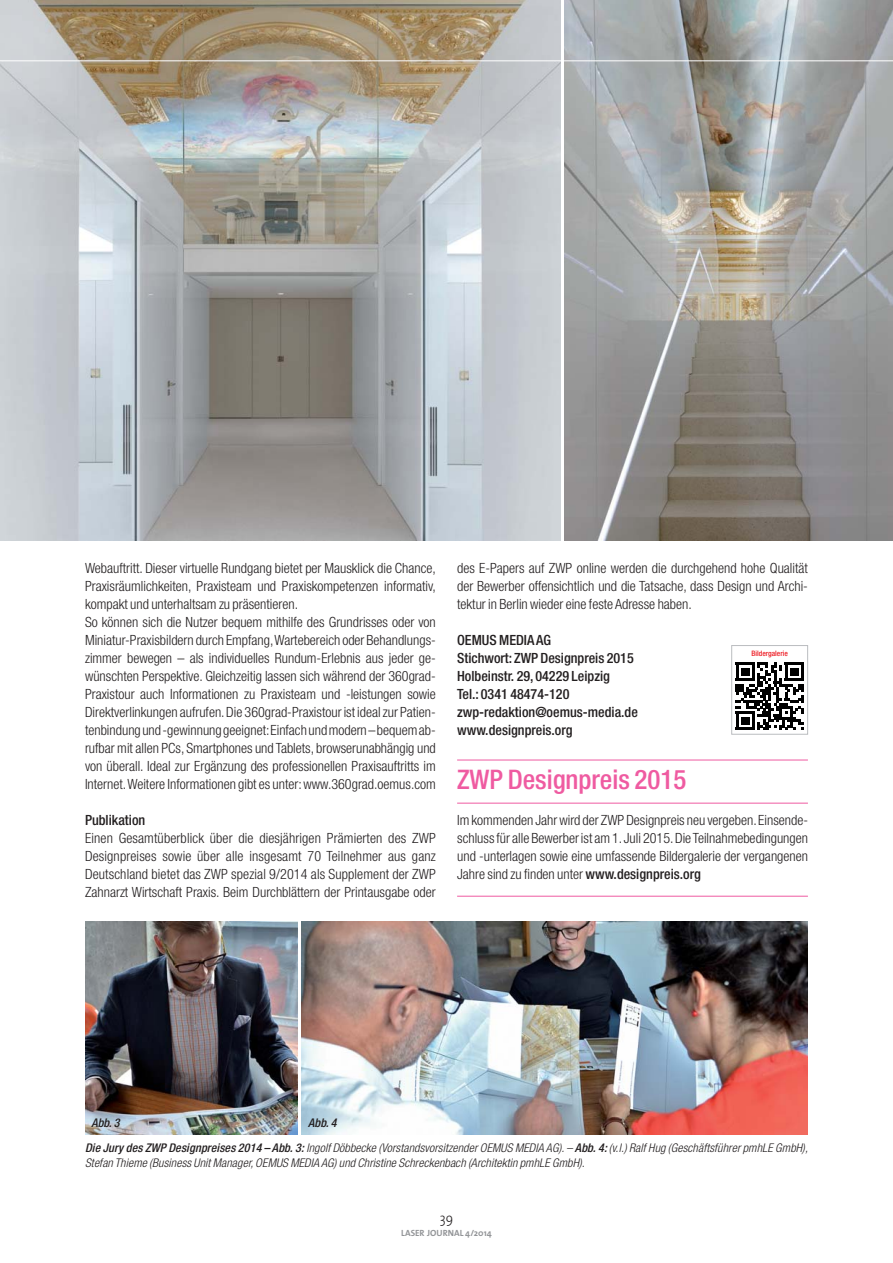
<style>
.page{position:relative;width:893px;height:1263px;background:#fff}
.page>*{position:absolute;margin:0;border:0;box-sizing:border-box;transform-origin:0 0}
.t1{font:500 condensed 27px "Helvetica Neue";color:#ef5ba1}
.t2{font:300 14.25px "The Sans";color:#231f20;scale:.9 1}
.t3{font:300 condensed 14.1px/18px "Helvetica Neue";color:#231f20;text-align:justify}
.t4{font:500 condensed 14.1px/18px "Helvetica Neue";color:#231f20}
.t5{font:italic 300 condensed 12px/24.9px "Helvetica Neue";letter-spacing:.01em;color:#231f20}
.t6{font:italic 500 condensed 12px "Helvetica Neue";color:#231f20}
.t7{font:700 9px "The Sans";color:#939598}
.t8{font:500 condensed 7.5px "Helvetica Neue";color:#ed1c24}
.s1{font-weight:500}
</style>
<div class="page">
<img style="left:0;top:0;width:560px;height:540px">
<img style="left:565px;top:0;width:328px;height:540px">
<hr style="left:0;top:60px;width:893px;height:1px;background:#fff">
<hr style="left:457px;top:803px;width:351px;height:1px;background:#ef5ba1">
<hr style="left:457px;top:760px;width:351px;height:1px;background:#ef5ba1">
<hr style="left:457px;top:896px;width:351px;height:1px;background:#ef5ba1">
<img style="left:85px;top:921px;width:213px;height:213px">
<img style="left:302px;top:921px;width:506px;height:213px">
<div style="left:731px;top:645px;width:77px;height:89px;border:1px solid #bbbdc0"></div>
<svg style="left:736px;top:662px;width:68px;height:68px"></svg>
<p class="t3" style="left:85px;top:560px;width:352px;text-align:left">Webauftritt. Dieser virtuelle Rundgang bietet per Mausklick die Chance, Praxisräumlichkeiten, Praxisteam und Praxiskompetenzen informativ, kompakt und unterhaltsam zu präsentieren.<br>So können sich die Nutzer bequem mithilfe des Grundrisses oder von Miniatur-Praxisbildern durch Empfang, Wartebereich oder Behandlungs&shy;zimmer bewegen – als individuelles Rundum-Erlebnis aus jeder ge&shy;wünschten Perspektive. Gleichzeitig lassen sich während der 360grad-Praxistour auch Informationen zu Praxisteam und -leistungen sowie Direktverlinkungen aufrufen. Die 360grad-Praxistour ist ideal zur Patien&shy;tenbindung und -gewinnung geeignet: Einfach und modern – bequem ab&shy;rufbar mit allen PCs, Smartphones und Tablets, browserunabhängig und von überall. Ideal zur Ergänzung des professionellen Praxisauftritts im Internet. Weitere Informationen gibt es unter: www.360grad.oemus.com</p>
<p class="t4" style="left:85px;top:812px;width:62px">Publikation</p>
<p class="t3" style="left:85px;top:830px;width:352px">Einen Gesamtüberblick über die diesjährigen Prämierten des ZWP Design preises sowie über alle insgesamt 70 Teilnehmer aus ganz Deutschland bietet das ZWP spezial 9/2014 als Supplement der ZWP Zahnarzt Wirtschaft Praxis. Beim Durchblättern der Printausgabe oder</p>
<p class="t3" style="left:457px;top:560px;width:352px">des E-Papers auf ZWP online werden die durchgehend hohe Qualität der Bewerber offensichtlich und die Tatsache, dass Design und Archi - tektur in Berlin wieder eine feste Adresse haben.</p>
<p class="t4" style="left:457px;top:632px;width:182px">OEMUS MEDIA AG<br>Stichwort: ZWP Designpreis 2015<br>Holbeinstr. 29, 04229 Leipzig<br>Tel.: 0341 48474-120 zwp-redaktion@oemus-media.de www.designpreis.org</p>
<p class="t8" style="left:751px;top:650px;width:38px">Bildergalerie</p>
<h1 class="t1" style="left:457px;top:770px;width:231px">ZWP Designpreis 2015</h1>
<p class="t3" style="left:457px;top:812px;width:352px">Im kommenden Jahr wird der ZWP Designpreis neu vergeben. Einsende&shy;schluss für alle Be werber ist am 1. Juli 2015. Die Teilnahme bedingungen und -unterlagen sowie eine umfassende Bildergalerie der vergangenen Jahre sind zu finden unter <span class="s1">www.designpreis.org</span></p>
<p class="t5" style="left:85px;top:1111px;width:727px;text-indent:223px"><span class="s1">Abb.4<br>Die Jury des ZWP Designpreises 2014 – Abb.3:</span> Ingolf Döbbecke (VorstandsvorsitzenderOEMUS MEDIA AG) .– <span class="s1">Abb.4:</span>(v.l.) Ralf Hug (GeschäftsführerpmhLE GmbH),</p>
<p class="t5" style="left:85px;top:1151px;width:503px">Stefan Thieme (Business UnitManager,OEMUS MEDIA AG) und Christine Schreckenbach (Architektin pmhLE GmbH) .</p>
<p class="t6" style="left:91px;top:1118px;width:32px">Abb.3</p>
<p class="t2" style="left:440px;top:1212px;width:16px">39</p>
<p class="t7" style="left:401px;top:1228px;width:92px">LASER JOURNAL 4/2014</p>
</div>
